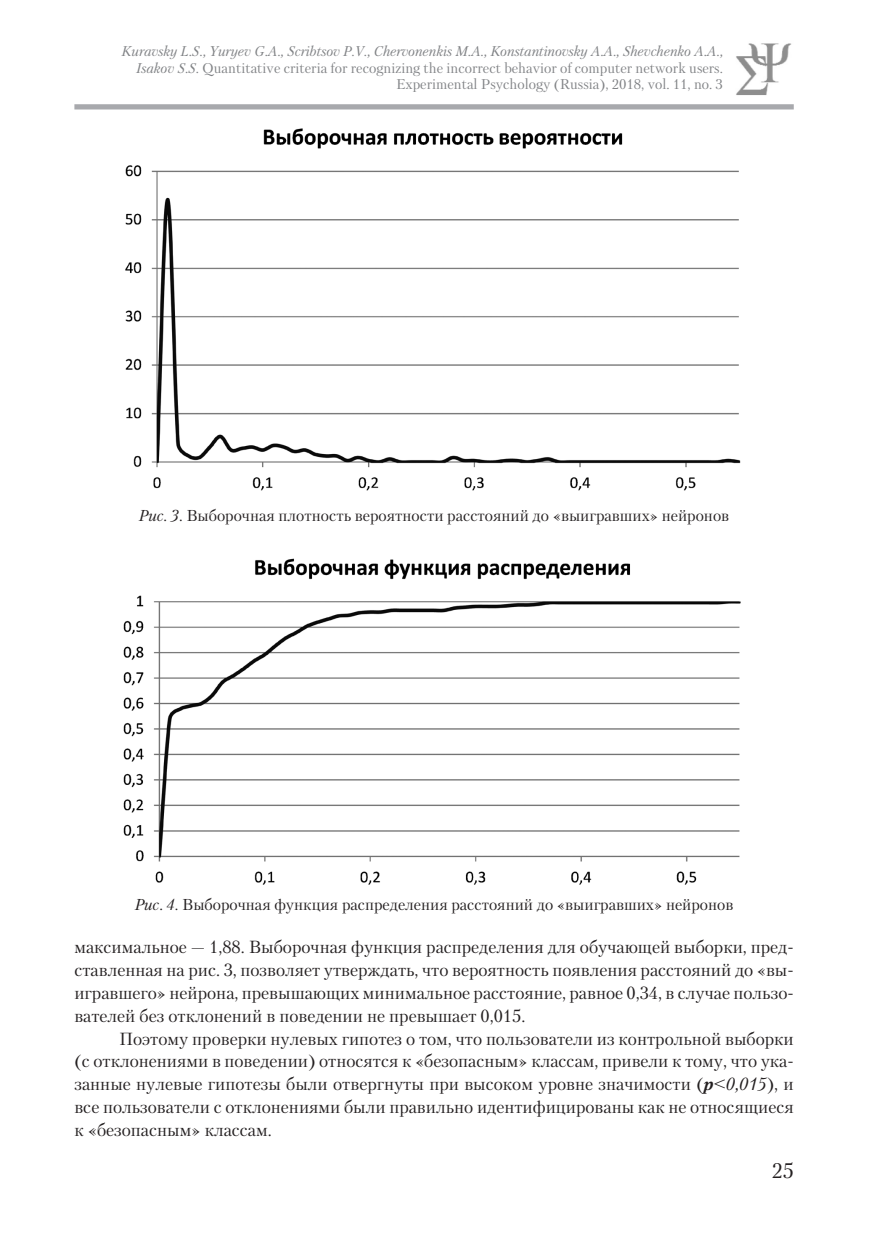
<style>
.page{position:relative;width:893px;height:1241px;background:#fff}
.page>*{position:absolute;margin:0;border:0;box-sizing:border-box;transform-origin:0 0}
.t1{font:21px "Petersburg C";color:#231f20}
.Текстовый_стиль{font:17.5px/22.8px "Petersburg C";color:#231f20;text-align:justify}
.Текстовый_стиль-2{font:15.75px "Petersburg C";color:#231f20}
.Подзаголовок{font:14px/16.6px "Petersburg C";color:#808285;text-align:right}
.s1{font-style:italic}
.s2{font-weight:700;font-style:italic}
</style>
<div class="page">
<div style="left:74px;top:104px;width:720px;height:5px;background:#a8a9ad"></div>
<img style="left:125px;top:128px;width:616px;height:363px">
<img style="left:123px;top:558px;width:618px;height:327px">
<img style="left:736px;top:43px;width:55px;height:52px">
<p class="Подзаголовок" style="left:122px;top:43px;width:603px"><span class="s1">Kuravsky L.S., Yuryev G.A., Scribtsov P.V., Chervonenkis M.A., Konstantinovsky A.A., Shevchenko A.A.,<br>Isakov S.S.</span> Quantitative criteria for recognizing the incorrect behavior of computer network users.<br>Experimental Psychology (Russia), 2018, vol. 11, no. 3</p>
<p class="Текстовый_стиль-2" style="left:139px;top:505px;width:592px"><span class="s1">Рис. 3.</span> Выборочная плотность вероятности расстояний до «выигравших» нейронов</p>
<p class="Текстовый_стиль-2" style="left:135px;top:895px;width:600px"><span class="s1">Рис. 4.</span> Выборочная функция распределения расстояний до «выигравших» нейронов</p>
<p class="Текстовый_стиль" style="left:74px;top:935px;width:721px">максимальное — 1,88. Выборочная функция распределения для обучающей выборки, пред&shy;ставленная на рис. 3, позволяет утверждать, что вероятность появления расстояний до «вы&shy;игравшего» нейрона, превышающих минимальное расстояние, равное 0,34, в случае пользо&shy;вателей без отклонений в поведении не превышает 0,015.</p>
<p class="Текстовый_стиль" style="left:74px;top:1026px;width:721px;text-indent:45px">Поэтому проверки нулевых гипотез о том, что пользователи из контрольной выборки (с отклонениями в поведении) относятся к «безопасным» классам, привели к тому, что ука&shy;занные нулевые гипотезы были отвергнуты при высоком уровне значимости (<span class="s2">p</span>&lt;<span class="s1">0,015</span>), и все пользователи с отклонениями были правильно идентифицированы как не относящиеся к «безопасным» классам.</p>
<p class="t1" style="left:772px;top:1157px;width:24px">25</p>
</div>
